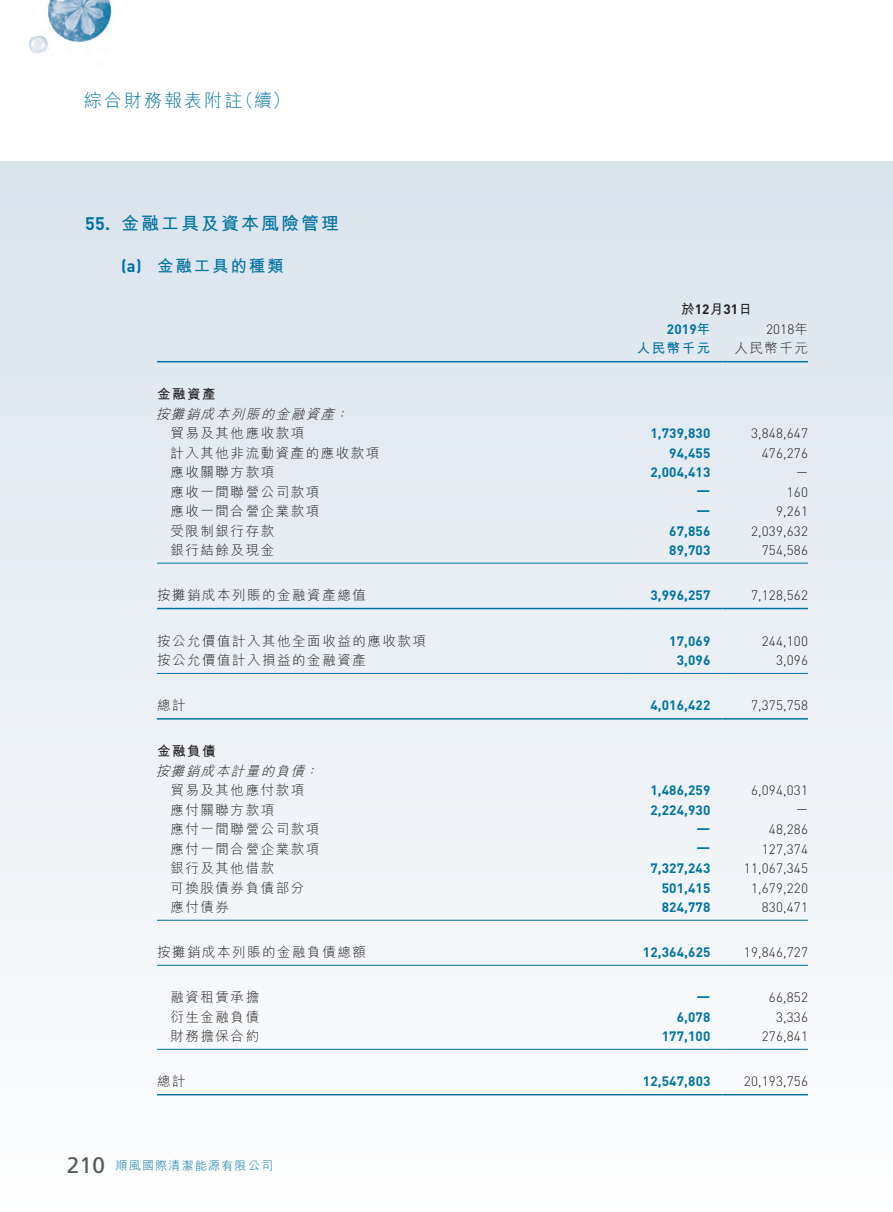
<style>
.page{position:relative;width:893px;height:1212px;background:#fff}
.page>*{position:absolute;margin:0;border:0;box-sizing:border-box;transform-origin:0 0}
._03_H1{font:700 18px "M Hei HK";letter-spacing:.11em;color:#0073a1}
.t1{font:300 18px "M Hei HK";letter-spacing:.115em;color:#0073a1}
._04___H2{font:700 16.5px "M Hei HK";letter-spacing:.11em;color:#0073a1}
._15_Table_Stub{font:300 13.5px "M Hei HK";letter-spacing:.115em;color:#231f20}
._01_Body_Text{font:300 13.5px "DIN Pro";letter-spacing:.015em;color:#231f20}
._01_Body_Text-2{font:700 13.5px "DIN Pro";letter-spacing:.01em;color:#0073a1}
._15_Table_Stub-2{font:italic 300 13.5px "M Hei HK";color:#231f20}
._15_Table_Stub-3{font:700 13.5px "M Hei HK";letter-spacing:.11em;color:#231f20}
._01_Body_Text-3{font:700 13.5px "DIN Pro";color:#231f20}
._01_Body_Text-4{font:700 13.5px "M Hei HK";letter-spacing:.11em;color:#0073a1}
._01_Body_Text-5{font:300 13.5px "M Hei HK";letter-spacing:.115em;color:#231f20}
.t2{font:300 12px "M Hei HK";letter-spacing:.105em;color:#0073a1}
.s1{font-family:"DIN Pro"}
.s2{font-family:"M Hei HK"}
.s3{font-family:"Frutiger LT Std";font-weight:400;font-size:22.5px;color:#57585a}
</style>
<div class="page">
<div style="left:0;top:162px;width:893px;height:1050px;background:linear-gradient(to bottom,#d9e3ed,#fdfefe)"></div>
<img style="left:29px;top:0;width:114px;height:173px">
<hr style="left:157px;top:361px;width:468px;height:1px;background:#0073a1">
<hr style="left:625px;top:361px;width:97px;height:1px;background:#0073a1">
<hr style="left:722px;top:361px;width:86px;height:1px;background:#0073a1">
<hr style="left:157px;top:563px;width:468px;height:1px;background:#0073a1">
<hr style="left:625px;top:563px;width:97px;height:1px;background:#0073a1">
<hr style="left:722px;top:563px;width:86px;height:1px;background:#0073a1">
<hr style="left:157px;top:608px;width:468px;height:1px;background:#0073a1">
<hr style="left:625px;top:608px;width:97px;height:1px;background:#0073a1">
<hr style="left:722px;top:608px;width:86px;height:1px;background:#0073a1">
<hr style="left:157px;top:673px;width:468px;height:1px;background:#0073a1">
<hr style="left:625px;top:673px;width:97px;height:1px;background:#0073a1">
<hr style="left:722px;top:673px;width:86px;height:1px;background:#0073a1">
<hr style="left:157px;top:718px;width:468px;height:1px;background:#0073a1">
<hr style="left:625px;top:718px;width:97px;height:1px;background:#0073a1">
<hr style="left:722px;top:718px;width:86px;height:1px;background:#0073a1">
<hr style="left:157px;top:920px;width:468px;height:1px;background:#0073a1">
<hr style="left:625px;top:920px;width:97px;height:1px;background:#0073a1">
<hr style="left:722px;top:920px;width:86px;height:1px;background:#0073a1">
<hr style="left:157px;top:965px;width:468px;height:1px;background:#0073a1">
<hr style="left:625px;top:965px;width:97px;height:1px;background:#0073a1">
<hr style="left:722px;top:965px;width:86px;height:1px;background:#0073a1">
<hr style="left:157px;top:1049px;width:468px;height:1px;background:#0073a1">
<hr style="left:625px;top:1049px;width:97px;height:1px;background:#0073a1">
<hr style="left:722px;top:1049px;width:86px;height:1px;background:#0073a1">
<hr style="left:157px;top:1094px;width:468px;height:1px;background:#0073a1">
<hr style="left:625px;top:1094px;width:97px;height:1px;background:#0073a1">
<hr style="left:722px;top:1094px;width:86px;height:1px;background:#0073a1">
<h1 class="t1" style="left:84px;top:91px;width:208px">綜合財務報表附註（續）</h1>
<p class="_03_H1" style="left:85px;top:210px;width:256px"><span class="s1">55.</span> 金融工具及資本風險管理</p>
<p class="_04___H2" style="left:121px;top:254px;width:164px"><span class="s1">(a)</span> 金融工具的種類</p>
<p class="_01_Body_Text-3" style="left:681px;top:300px;width:72px"><span class="s2">於</span>12<span class="s2">月</span>31<span class="s2">日</span></p>
<p class="_01_Body_Text-2" style="left:667px;top:320px;width:45px">2019<span class="s2">年</span></p>
<p class="_01_Body_Text" style="left:766px;top:320px;width:43px">2018<span class="s2">年</span></p>
<p class="_01_Body_Text-4" style="left:637px;top:338px;width:75px">人民幣千元</p>
<p class="_01_Body_Text-5" style="left:734px;top:341px;width:75px">人民幣千元</p>
<p class="_15_Table_Stub-3" style="left:157px;top:384px;width:60px">金融資產</p>
<p class="_15_Table_Stub-2" style="left:156px;top:407px;width:198px">按攤銷成本列賬的金融資產：</p>
<p class="_15_Table_Stub" style="left:171px;top:426px;width:135px">貿易及其他應收款項</p>
<p class="_01_Body_Text-2" style="left:650px;top:424px;width:62px">1,739,830</p>
<p class="_01_Body_Text" style="left:751px;top:424px;width:58px">3,848,647</p>
<p class="_15_Table_Stub" style="left:171px;top:446px;width:210px">計入其他非流動資產的應收款項</p>
<p class="_01_Body_Text-2" style="left:669px;top:443px;width:43px">94,455</p>
<p class="_01_Body_Text" style="left:762px;top:443px;width:48px">476,276</p>
<p class="_15_Table_Stub" style="left:171px;top:465px;width:105px">應收關聯方款項</p>
<p class="_01_Body_Text-2" style="left:650px;top:463px;width:62px">2,004,413</p>
<p class="_01_Body_Text" style="left:796px;top:462px;width:13px">—</p>
<p class="_15_Table_Stub" style="left:171px;top:485px;width:150px">應收一間聯營公司款項</p>
<p class="_01_Body_Text-2" style="left:697px;top:481px;width:15px">—</p>
<p class="_01_Body_Text" style="left:787px;top:482px;width:23px">160</p>
<p class="_15_Table_Stub" style="left:171px;top:504px;width:150px">應收一間合營企業款項</p>
<p class="_01_Body_Text-2" style="left:697px;top:501px;width:15px">—</p>
<p class="_01_Body_Text" style="left:776px;top:502px;width:33px">9,261</p>
<p class="_15_Table_Stub" style="left:171px;top:524px;width:105px">受限制銀行存款</p>
<p class="_01_Body_Text-2" style="left:669px;top:521px;width:43px">67,856</p>
<p class="_01_Body_Text" style="left:751px;top:521px;width:58px">2,039,632</p>
<p class="_15_Table_Stub" style="left:171px;top:543px;width:105px">銀行結餘及現金</p>
<p class="_01_Body_Text-2" style="left:669px;top:541px;width:43px">89,703</p>
<p class="_01_Body_Text" style="left:762px;top:541px;width:48px">754,586</p>
<p class="_15_Table_Stub" style="left:157px;top:588px;width:210px">按攤銷成本列賬的金融資產總值</p>
<p class="_01_Body_Text-2" style="left:650px;top:586px;width:62px">3,996,257</p>
<p class="_01_Body_Text" style="left:751px;top:586px;width:58px">7,128,562</p>
<p class="_15_Table_Stub" style="left:157px;top:634px;width:270px">按公允價值計入其他全面收益的應收款項</p>
<p class="_01_Body_Text-2" style="left:669px;top:632px;width:43px">17,069</p>
<p class="_01_Body_Text" style="left:762px;top:632px;width:48px">244,100</p>
<p class="_15_Table_Stub" style="left:157px;top:653px;width:210px">按公允價值計入損益的金融資產</p>
<p class="_01_Body_Text-2" style="left:677px;top:651px;width:35px">3,096</p>
<p class="_01_Body_Text" style="left:776px;top:651px;width:33px">3,096</p>
<p class="_15_Table_Stub" style="left:157px;top:698px;width:30px">總計</p>
<p class="_01_Body_Text-2" style="left:650px;top:696px;width:62px">4,016,422</p>
<p class="_01_Body_Text" style="left:751px;top:696px;width:58px">7,375,758</p>
<p class="_15_Table_Stub-3" style="left:157px;top:741px;width:60px">金融負債</p>
<p class="_15_Table_Stub-2" style="left:156px;top:764px;width:167px">按攤銷成本計量的負債：</p>
<p class="_15_Table_Stub" style="left:171px;top:783px;width:135px">貿易及其他應付款項</p>
<p class="_01_Body_Text-2" style="left:650px;top:781px;width:62px">1,486,259</p>
<p class="_01_Body_Text" style="left:751px;top:781px;width:58px">6,094,031</p>
<p class="_15_Table_Stub" style="left:171px;top:803px;width:105px">應付關聯方款項</p>
<p class="_01_Body_Text-2" style="left:650px;top:800px;width:62px">2,224,930</p>
<p class="_01_Body_Text" style="left:796px;top:799px;width:13px">—</p>
<p class="_15_Table_Stub" style="left:171px;top:822px;width:150px">應付一間聯營公司款項</p>
<p class="_01_Body_Text-2" style="left:697px;top:819px;width:15px">—</p>
<p class="_01_Body_Text" style="left:769px;top:820px;width:41px">48,286</p>
<p class="_15_Table_Stub" style="left:171px;top:842px;width:150px">應付一間合營企業款項</p>
<p class="_01_Body_Text-2" style="left:697px;top:838px;width:15px">—</p>
<p class="_01_Body_Text" style="left:762px;top:839px;width:48px">127,374</p>
<p class="_15_Table_Stub" style="left:171px;top:861px;width:105px">銀行及其他借款</p>
<p class="_01_Body_Text-2" style="left:650px;top:859px;width:62px">7,327,243</p>
<p class="_01_Body_Text" style="left:744px;top:859px;width:66px">11,067,345</p>
<p class="_15_Table_Stub" style="left:171px;top:881px;width:135px">可換股債券負債部分</p>
<p class="_01_Body_Text-2" style="left:662px;top:878px;width:50px">501,415</p>
<p class="_01_Body_Text" style="left:751px;top:878px;width:58px">1,679,220</p>
<p class="_15_Table_Stub" style="left:171px;top:900px;width:60px">應付債券</p>
<p class="_01_Body_Text-2" style="left:662px;top:898px;width:50px">824,778</p>
<p class="_01_Body_Text" style="left:762px;top:898px;width:48px">830,471</p>
<p class="_15_Table_Stub" style="left:157px;top:945px;width:210px">按攤銷成本列賬的金融負債總額</p>
<p class="_01_Body_Text-2" style="left:643px;top:943px;width:69px">12,364,625</p>
<p class="_01_Body_Text" style="left:744px;top:943px;width:66px">19,846,727</p>
<p class="_15_Table_Stub" style="left:171px;top:990px;width:90px">融資租賃承擔</p>
<p class="_01_Body_Text-2" style="left:697px;top:987px;width:15px">—</p>
<p class="_01_Body_Text" style="left:769px;top:988px;width:41px">66,852</p>
<p class="_15_Table_Stub" style="left:171px;top:1010px;width:90px">衍生金融負債</p>
<p class="_01_Body_Text-2" style="left:677px;top:1007px;width:35px">6,078</p>
<p class="_01_Body_Text" style="left:776px;top:1007px;width:33px">3,336</p>
<p class="_15_Table_Stub" style="left:171px;top:1029px;width:90px">財務擔保合約</p>
<p class="_01_Body_Text-2" style="left:662px;top:1027px;width:50px">177,100</p>
<p class="_01_Body_Text" style="left:762px;top:1027px;width:48px">276,841</p>
<p class="_15_Table_Stub" style="left:157px;top:1074px;width:30px">總計</p>
<p class="_01_Body_Text-2" style="left:643px;top:1072px;width:69px">12,547,803</p>
<p class="_01_Body_Text" style="left:744px;top:1072px;width:66px">20,193,756</p>
<p class="t2" style="left:67px;top:1159px;width:208px"><span class="s3">210</span> 順風國際清潔能源有限公司</p>
</div>
